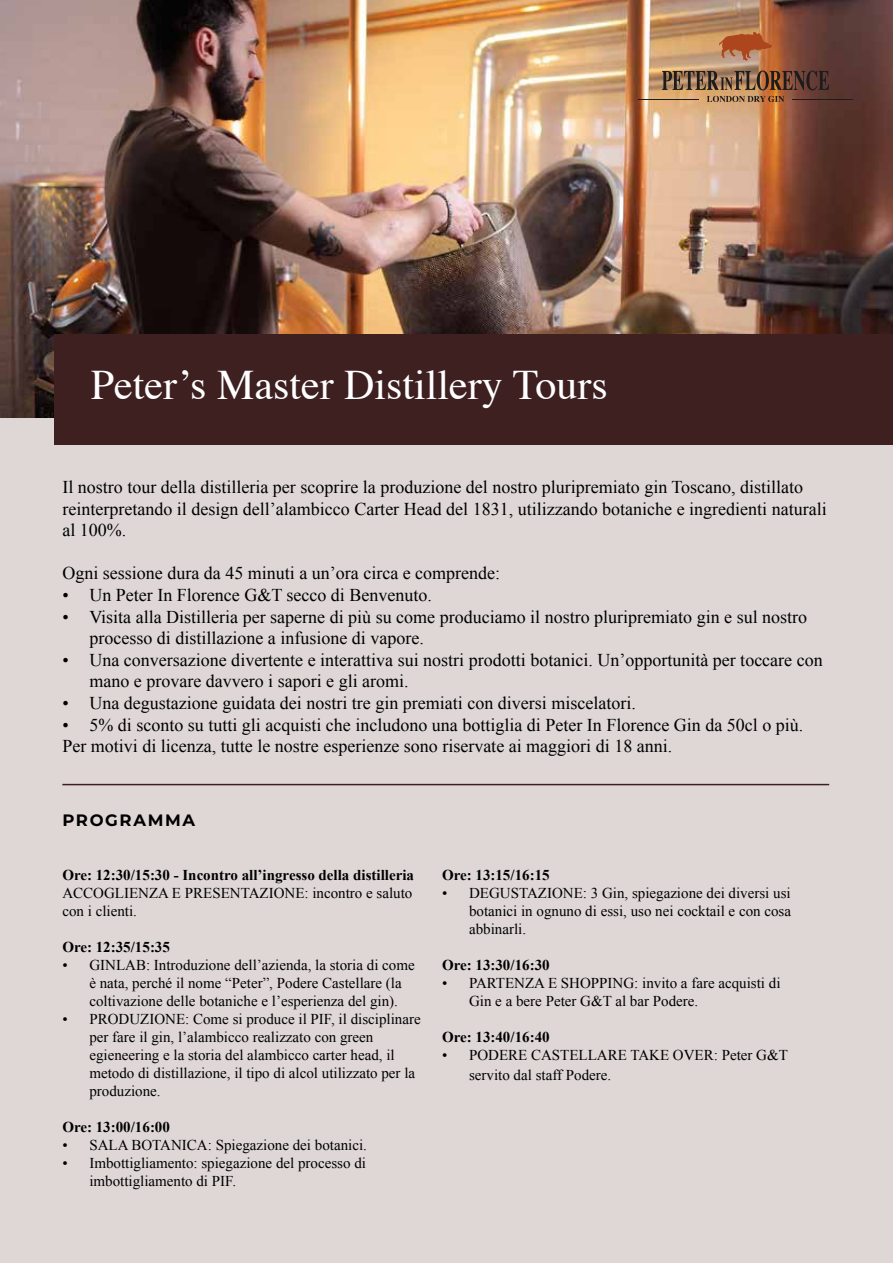
<style>
.page{position:relative;width:893px;height:1263px;background:#fff}
.page>*{position:absolute;margin:0;border:0;box-sizing:border-box;transform-origin:0 0}
.t1{font:42px "Times";color:#fff}
.t2{font:18px/21.6px "Times New Roman";color:#000}
.t3{font:700 16.5px "Montserrat";letter-spacing:.1em;color:#000}
.t4{font:15px/18px "Times New Roman";color:#000}
.t5{font:700 15px "Times New Roman";color:#000}
</style>
<div class="page">
<div style="left:0;top:409px;width:893px;height:854px;background:#ded7d6"></div>
<img style="left:0;top:0;width:893px;height:417px">
<div style="left:54px;top:335px;width:839px;height:110px;background:#3f2021"></div>
<hr style="left:638px;top:99px;width:60px;height:1px;background:#1c1c1c">
<hr style="left:793px;top:99px;width:60px;height:1px;background:#1c1c1c">
<svg style="left:719px;top:32px;width:35px;height:29px"></svg>
<svg style="left:662px;top:71px;width:167px;height:19px;background:#6f513c"></svg>
<svg style="left:707px;top:96px;width:77px;height:6px"></svg>
<hr style="left:62px;top:784px;width:767px;height:1px;background:#3f2021">
<h1 class="t1" style="left:91px;top:346px;width:518px">Peter’s Master Distillery Tours</h1>
<p class="t2" style="left:62px;top:476px;width:766px">Il nostro tour della distilleria per scoprire la produzione del nostro pluripremiato gin Toscano, distillato reinterpretando il design dell’alambicco Carter Head del 1831, utilizzando botaniche e ingredienti naturali al 100%.</p>
<p class="t2" style="left:62px;top:562px;width:439px">Ogni sessione dura da 45 minuti a un’ora circa e comprende:</p>
<p class="t2" style="left:62px;top:584px;width:371px">• Un Peter In Florence G&amp;T secco di Benvenuto.</p>
<p class="t2" style="left:89px;top:605px;width:719px;text-indent:-27px">• Visita alla Distilleria per saperne di più su come produciamo il nostro pluripremiato gin e sul nostro processo di distillazione a infusione di vapore.</p>
<p class="t2" style="left:89px;top:649px;width:735px;text-indent:-27px">• Una conversazione divertente e interattiva sui nostri prodotti botanici. Un’opportunità per toccare con mano e provare davvero i sapori e gli aromi.</p>
<p class="t2" style="left:62px;top:692px;width:575px">• Una degustazione guidata dei nostri tre gin premiati con diversi miscelatori.</p>
<p class="t2" style="left:62px;top:713px;width:742px">• 5% di sconto su tutti gli acquisti che includono una bottiglia di Peter In Florence Gin da 50cl o più.<br>Per motivi di licenza, tutte le nostre esperienze sono riservate ai maggiori di 18 anni.</p>
<p class="t3" style="left:62px;top:808px;width:134px">PROGRAMMA</p>
<p class="t5" style="left:62px;top:864px;width:353px">Ore: 12:30/15:30 - Incontro all’ingresso della distilleria</p>
<p class="t4" style="left:62px;top:884px;width:352px">ACCOGLIENZA E PRESENTAZIONE: incontro e saluto con i clienti.</p>
<p class="t5" style="left:62px;top:936px;width:109px">Ore: 12:35/15:35</p>
<p class="t4" style="left:89px;top:956px;width:327px;text-indent:-27px">• GINLAB: Introduzione dell’azienda, la storia di come è nata, perché il nome “Peter”, Podere Castellare (la coltivazione delle botaniche e l’esperienza del gin).</p>
<p class="t4" style="left:89px;top:1010px;width:333px;text-indent:-27px">• PRODUZIONE: Come si produce il PIF, il disciplinare per fare il gin, l’alambicco realizzato con green egieneering e la storia del alambicco carter head, il metodo di distillazione, il tipo di alcol utilizzato per la produzione.</p>
<p class="t5" style="left:62px;top:1116px;width:109px">Ore: 13:00/16:00</p>
<p class="t4" style="left:62px;top:1136px;width:306px">• SALA BOTANICA: Spiegazione dei botanici.</p>
<p class="t4" style="left:89px;top:1154px;width:278px;text-indent:-27px">• Imbottigliamento: spiegazione del processo di imbottigliamento di PIF.</p>
<p class="t5" style="left:442px;top:864px;width:109px">Ore: 13:15/16:15</p>
<p class="t4" style="left:469px;top:884px;width:324px;text-align:justify;text-indent:-27px">• DEGUSTAZIONE: 3 Gin, spiegazione dei diversi usi botanici in ognuno di essi, uso nei cocktail e con cosa abbinarli.</p>
<p class="t5" style="left:442px;top:954px;width:109px">Ore: 13:30/16:30</p>
<p class="t4" style="left:469px;top:974px;width:313px;text-indent:-27px">• PARTENZA E SHOPPING: invito a fare acquisti di<br>Gin e a bere Peter G&amp;T al bar Podere.</p>
<p class="t5" style="left:442px;top:1026px;width:109px">Ore: 13:40/16:40</p>
<p class="t4" style="left:469px;top:1045px;width:320px;line-height:19.8px;text-indent:-27px">• PODERE CASTELLARE TAKE OVER: Peter G&amp;T servito dal staff Podere.</p>
</div>
